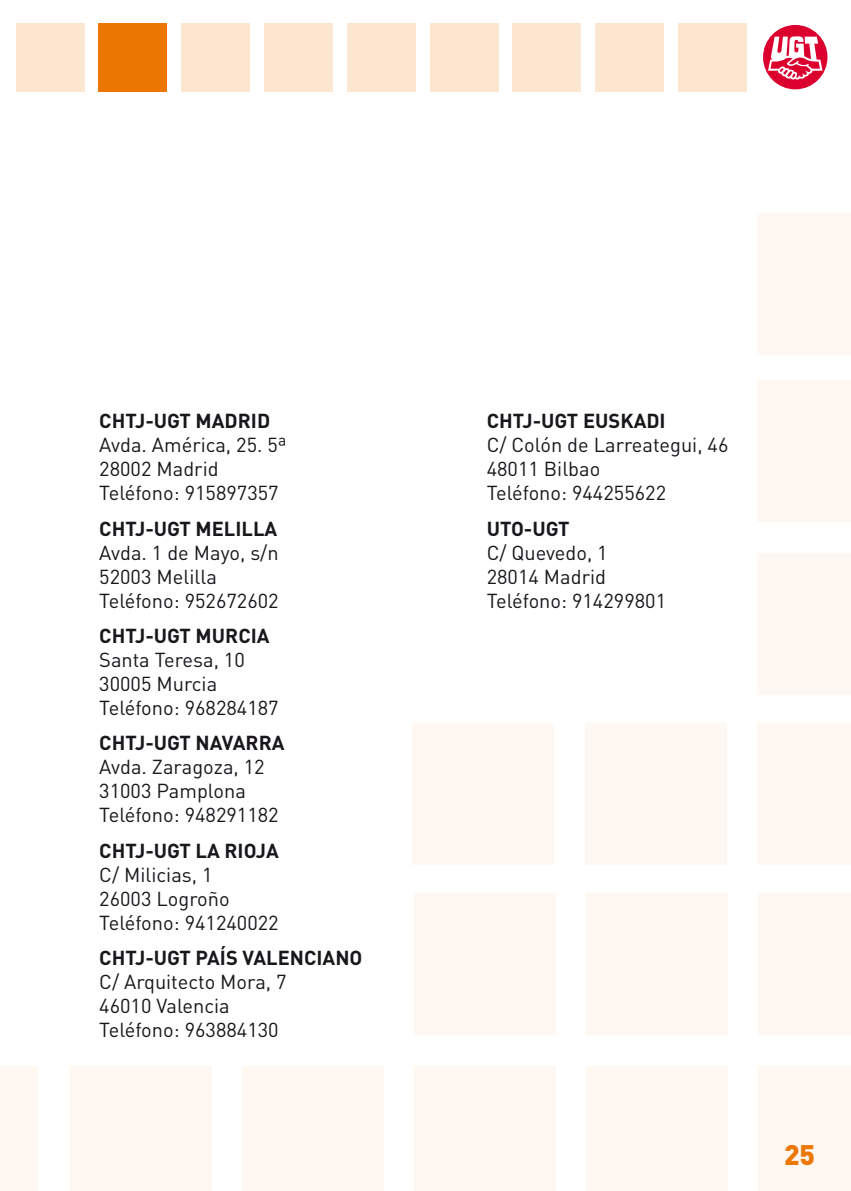
<style>
.page{position:relative;width:851px;height:1191px;background:#fff}
.page>*{position:absolute;margin:0;border:0;box-sizing:border-box;transform-origin:0 0}
.t1{font:900 28px "DIN Pro";color:#ed7703}
.t2{font:20px "DIN Pro";color:#1a171c}
.t3{font:700 20px "DIN Pro";color:#1a171c}
</style>
<div class="page">
<div style="left:70px;top:1066px;width:141px;height:125px;background:#fff8f2"></div>
<div style="left:242px;top:1066px;width:141px;height:125px;background:#fff8f2"></div>
<div style="left:414px;top:1066px;width:141px;height:125px;background:#fff8f2"></div>
<div style="left:586px;top:1066px;width:141px;height:125px;background:#fff8f2"></div>
<div style="left:758px;top:1066px;width:92px;height:125px;background:#fff8f2"></div>
<div style="left:0;top:1066px;width:38px;height:125px;background:#fff8f2"></div>
<div style="left:414px;top:893px;width:141px;height:141px;background:#fff8f2"></div>
<div style="left:586px;top:893px;width:141px;height:141px;background:#fff8f2"></div>
<div style="left:758px;top:893px;width:92px;height:141px;background:#fff8f2"></div>
<div style="left:585px;top:723px;width:142px;height:142px;background:#fff8f2"></div>
<div style="left:757px;top:723px;width:93px;height:142px;background:#fff8f2"></div>
<div style="left:412px;top:723px;width:141px;height:142px;background:#fff8f2"></div>
<div style="left:757px;top:553px;width:93px;height:142px;background:#fff8f2"></div>
<div style="left:757px;top:380px;width:93px;height:142px;background:#fff8f2"></div>
<div style="left:757px;top:213px;width:93px;height:142px;background:#fff8f2"></div>
<div style="left:16px;top:23px;width:68px;height:68px;background:#fde6d0"></div>
<div style="left:99px;top:23px;width:68px;height:68px;background:#ed7703"></div>
<div style="left:181px;top:23px;width:69px;height:68px;background:#fde6d0"></div>
<div style="left:264px;top:23px;width:68px;height:68px;background:#fde6d0"></div>
<div style="left:347px;top:23px;width:68px;height:68px;background:#fde6d0"></div>
<div style="left:430px;top:23px;width:68px;height:68px;background:#fde6d0"></div>
<div style="left:512px;top:23px;width:69px;height:68px;background:#fde6d0"></div>
<div style="left:595px;top:23px;width:68px;height:68px;background:#fde6d0"></div>
<div style="left:678px;top:23px;width:68px;height:68px;background:#fde6d0"></div>
<svg style="left:761px;top:23px;width:68px;height:68px"></svg>
<div style="left:763px;top:25px;width:64px;height:64px;background:#dc002f;border-radius:50%"></div>
<div style="left:761px;top:23px;width:68px;height:68px;border:1px solid #fff;border-radius:50%"></div>
<svg style="left:768px;top:36px;width:54px;height:45px"></svg>
<p class="t3" style="left:99px;top:407px;width:172px">CHTJ-UGT MADRID</p>
<p class="t2" style="left:99px;top:431px;width:189px">Avda. América, 25. 5ª</p>
<p class="t2" style="left:99px;top:455px;width:121px">28002 Madrid</p>
<p class="t2" style="left:99px;top:479px;width:181px">Teléfono: 915897357</p>
<p class="t3" style="left:99px;top:515px;width:179px">CHTJ-UGT MELILLA</p>
<p class="t2" style="left:99px;top:539px;width:181px">Avda. 1 de Mayo, s/n</p>
<p class="t2" style="left:99px;top:563px;width:119px">52003 Melilla</p>
<p class="t2" style="left:99px;top:587px;width:181px">Teléfono: 952672602</p>
<p class="t3" style="left:99px;top:622px;width:172px">CHTJ-UGT MURCIA</p>
<p class="t2" style="left:99px;top:646px;width:147px">Santa Teresa, 10</p>
<p class="t2" style="left:99px;top:670px;width:119px">30005 Murcia</p>
<p class="t2" style="left:99px;top:694px;width:181px">Teléfono: 968284187</p>
<p class="t3" style="left:99px;top:729px;width:187px">CHTJ-UGT NAVARRA</p>
<p class="t2" style="left:99px;top:753px;width:167px">Avda. Zaragoza, 12</p>
<p class="t2" style="left:99px;top:777px;width:148px">31003 Pamplona</p>
<p class="t2" style="left:99px;top:801px;width:181px">Teléfono: 948291182</p>
<p class="t3" style="left:99px;top:837px;width:181px">CHTJ-UGT LA RIOJA</p>
<p class="t2" style="left:99px;top:861px;width:115px">C/ Milicias, 1</p>
<p class="t2" style="left:99px;top:885px;width:132px">26003 Logroño</p>
<p class="t2" style="left:99px;top:909px;width:181px">Teléfono: 941240022</p>
<p class="t3" style="left:99px;top:944px;width:265px">CHTJ-UGT PAÍS VALENCIANO</p>
<p class="t2" style="left:99px;top:968px;width:189px">C/ Arquitecto Mora, 7</p>
<p class="t2" style="left:99px;top:992px;width:132px">46010 Valencia</p>
<p class="t2" style="left:99px;top:1016px;width:181px">Teléfono: 963884130</p>
<p class="t3" style="left:486px;top:407px;width:180px">CHTJ-UGT EUSKADI</p>
<p class="t2" style="left:486px;top:431px;width:243px">C/ Colón de Larreategui, 46</p>
<p class="t2" style="left:486px;top:455px;width:115px">48011 Bilbao</p>
<p class="t2" style="left:486px;top:479px;width:181px">Teléfono: 944255622</p>
<p class="t3" style="left:486px;top:515px;width:84px">UTO-UGT</p>
<p class="t2" style="left:486px;top:539px;width:122px">C/ Quevedo, 1</p>
<p class="t2" style="left:486px;top:563px;width:121px">28014 Madrid</p>
<p class="t2" style="left:486px;top:587px;width:181px">Teléfono: 914299801</p>
<p class="t1" style="left:783px;top:1136px;width:33px">25</p>
</div>
